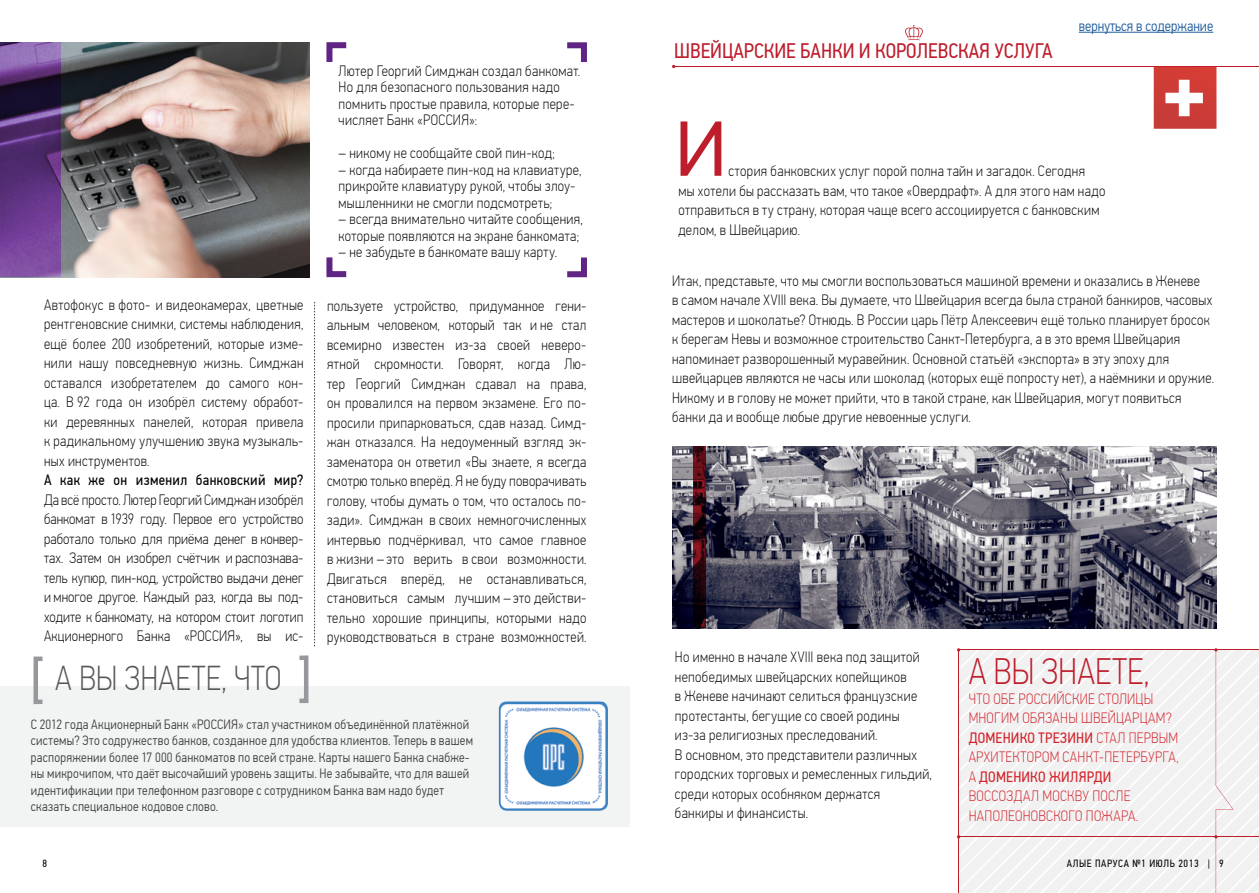
<style>
.page{position:relative;width:1259px;height:893px;background:#fff}
.page>*{position:absolute;margin:0;border:0;box-sizing:border-box;transform-origin:0 0}
.t1{font:100 36.75px "PF Din Text Cond Pro";color:#be1d2c}
.t2{font:100 34.5px "PF Din Text Cond Pro";letter-spacing:.01em;color:#58585b}
.t3{font:21px "PF Din Text Cond Pro";color:#be1d2c}
.t4{font:100 15px/19.5px "PF Din Text Cond Pro";letter-spacing:.025em;color:#000}
.t5{font:100 15px/19.5px "PF Din Text Cond Pro";letter-spacing:.02em;color:#d22229}
.t6{font:15px "PF Din Text Cond Pro";letter-spacing:.025em;color:#000}
.t7{font:300 15px "PF Din Text Cond Pro";color:#205d9e}
.t8{font:300 13.5px/16.5px "PF Din Text Cond Pro";letter-spacing:.02em;color:#404042}
.t9{font:10.5px "PF Din Text Cond Pro";letter-spacing:.06em;color:#000}
.s1{font-weight:400}
</style>
<div class="page">
<img style="left:61px;top:43px;width:248px;height:234px">
<div style="left:0;top:686px;width:629px;height:140px;background:#edeeef"></div>
<svg style="left:326px;top:42px;width:21px;height:20px"></svg>
<svg style="left:326px;top:257px;width:21px;height:21px"></svg>
<svg style="left:567px;top:257px;width:20px;height:21px"></svg>
<svg style="left:567px;top:42px;width:20px;height:21px"></svg>
<div style="left:34px;top:657px;width:11px;height:47px;border:4px solid #96989b"></div>
<div style="left:297px;top:655px;width:11px;height:48px;border:4px solid #96989b"></div>
<svg style="left:314px;top:302px;width:1px;height:344px"></svg>
<img style="left:499px;top:701px;width:109px;height:110px">
<svg style="left:0;top:43px;width:61px;height:234px;background:#5f387e"></svg>
<svg style="left:957px;top:648px;width:302px;height:245px"></svg>
<svg style="left:1153px;top:67px;width:63px;height:62px"></svg>
<hr style="left:673px;top:66px;width:586px;height:1px;background:#be1d2c">
<svg style="left:680px;top:121px;width:41px;height:55px"></svg>
<img style="left:672px;top:446px;width:544px;height:182px">
<svg style="left:693px;top:446px;width:13px;height:182px;background:#380810"></svg>
<svg style="left:905px;top:25px;width:18px;height:15px"></svg>
<hr style="left:1079px;top:32px;width:134px;height:1px;background:#205d9e">
<p class="t4" style="left:44px;top:295px;width:261px;text-align:justify">Автофокус в фото- и видеокамерах, цветные рентгеновские снимки, системы наблюдения, ещё более 200 изобретений, которые изме&shy;нили нашу повседневную жизнь. Симджан оставался изобретателем до самого кон&shy;ца. В 92 года он изобрёл систему обработ&shy;ки деревянных панелей, которая привела к радикальному улучшению звука музыкаль&shy;ных инструментов.</p>
<p class="t6" style="left:44px;top:471px;width:261px">А как же он изменил банковский мир?</p>
<p class="t4" style="left:44px;top:490px;width:261px;text-align:justify">Да всё просто. Лютер Георгий Симджан изобрёл банкомат в 1939 году. Первое его устройство работало только для приёма денег в конвер&shy;тах. Затем он изобрел счётчик и распознава&shy;тель купюр, пин-код, устройство выдачи денег и многое другое. Каждый раз, когда вы под&shy;ходите к банкомату, на котором стоит логотип Акционерного Банка «РОССИЯ», вы ис-</p>
<h2 class="t2" style="left:55px;top:658px;width:228px">А ВЫ ЗНАЕТЕ, ЧТО</h2>
<p class="t4" style="left:338px;top:62px;width:243px;line-height:16.5px">Лютер Георгий Симджан создал банкомат.<br>Но для безопасного пользования надо помнить простые правила, которые пере&shy;числяет Банк «РОССИЯ»:</p>
<p class="t4" style="left:338px;top:143px;width:218px">– никому не сообщайте свой пин-код;</p>
<p class="t4" style="left:338px;top:161px;width:244px;line-height:16.5px">– когда набираете пин-код на клавиатуре, прикройте клавиатуру рукой, чтобы злоу&shy;мышленники не смогли подсмотреть;</p>
<p class="t4" style="left:338px;top:211px;width:246px;line-height:16.5px">– всегда внимательно читайте сообщения, которые появляются на экране банкомата;</p>
<p class="t4" style="left:338px;top:242px;width:220px">– не забудьте в банкомате вашу карту.</p>
<p class="t4" style="left:327px;top:296px;width:261px;text-align:justify">пользуете устройство, придуманное гени&shy;альным человеком, который так и не стал всемирно известен из-за своей неверо&shy;ятной скромности. Говорят, когда Лю&shy;тер Георгий Симджан сдавал на права, он провалился на первом экзамене. Его по&shy;просили припарковаться, сдав назад. Симд&shy;жан отказался. На недоуменный взгляд эк&shy;заменатора он ответил «Вы знаете, я всегда смотрю только вперёд. Я не буду поворачивать голову, чтобы думать о том, что осталось по&shy;зади». Симджан в своих немногочисленных интервью подчёркивал, что самое главное в жизни – это верить в свои возможности.<br>Двигаться вперёд, не останавливаться, становиться самым лучшим – это действи&shy;тельно хорошие принципы, которыми надо руководствоваться в стране возможностей.</p>
<p class="t8" style="left:31px;top:716px;width:444px">С 2012 года Акционерный Банк «РОССИЯ» стал участником объединённой платёжной системы? Это содружество банков, созданное для удобства клиентов. Теперь в вашем распоряжении более 17 000 банкоматов по всей стране. Карты нашего Банка снабже&shy;ны микрочипом, что даёт высочайший уровень защиты. Не забывайте, что для вашей идентификации при телефонном разговоре с сотрудником Банка вам надо будет сказать специальное кодовое слово.</p>
<p class="t9" style="left:43px;top:857px;width:6px">8</p>
<h3 class="t3" style="left:674px;top:39px;width:380px">ШВЕЙЦАРСКИЕ БАНКИ И КОРОЛЕВСКАЯ УСЛУГА</h3>
<p class="t7" style="left:1079px;top:17px;width:136px">вернуться в содержание</p>
<p class="t4" style="left:678px;top:161px;width:428px;text-indent:50px">стория банковских услуг порой полна тайн и загадок. Сегодня<br>мы хотели бы рассказать вам, что такое «Овердрафт». А для этого нам надо отправиться в ту страну, которая чаще всего ассоциируется с банковским делом, в Швейцарию.</p>
<p class="t4" style="left:672px;top:271px;width:543px">Итак, представьте, что мы смогли воспользоваться машиной времени и оказались в Женеве<br>в самом начале XVIII века. Вы думаете, что Швейцария всегда была страной банкиров, часовых мастеров и шоколатье? Отнюдь. В России царь Пётр Алексеевич ещё только планирует бросок к берегам Невы и возможное строительство Санкт-Петербурга, а в это время Швейцария напоминает разворошенный муравейник. Основной статьёй «экспорта» в эту эпоху для швейцарцев являются не часы или шоколад (которых ещё попросту нет), а наёмники и оружие.<br>Никому и в голову не может прийти, что в такой стране, как Швейцария, могут появиться банки да и вообще любые другие невоенные услуги.</p>
<p class="t4" style="left:675px;top:647px;width:258px">Но именно в начале XVIII века под защитой непобедимых швейцарских копейщиков<br>в Женеве начинают селиться французские протестанты, бегущие со своей родины из-за религиозных преследований.<br>В основном, это представители различных городских торговых и ремесленных гильдий, среди которых особняком держатся банкиры и финансисты.</p>
<h1 class="t1" style="left:968px;top:651px;width:182px">А ВЫ ЗНАЕТЕ,</h1>
<p class="t5" style="left:968px;top:689px;width:211px">ЧТО ОБЕ РОССИЙСКИЕ СТОЛИЦЫ<br>МНОГИМ ОБЯЗАНЫ ШВЕЙЦАРЦАМ?<br><span class="s1">ДОМЕНИКО ТРЕЗИНИ</span> СТАЛ ПЕРВЫМ<br>АРХИТЕКТОРОМ САНКТ-ПЕТЕРБУРГА,<br>А <span class="s1">ДОМЕНИКО ЖИЛЯРДИ<br></span>ВОССОЗДАЛ МОСКВУ ПОСЛЕ<br>НАПОЛЕОНОВСКОГО ПОЖАРА.</p>
<p class="t9" style="left:1067px;top:857px;width:158px">АЛЫЕ ПАРУСА №1 ИЮЛЬ 2013 | 9</p>
</div>
